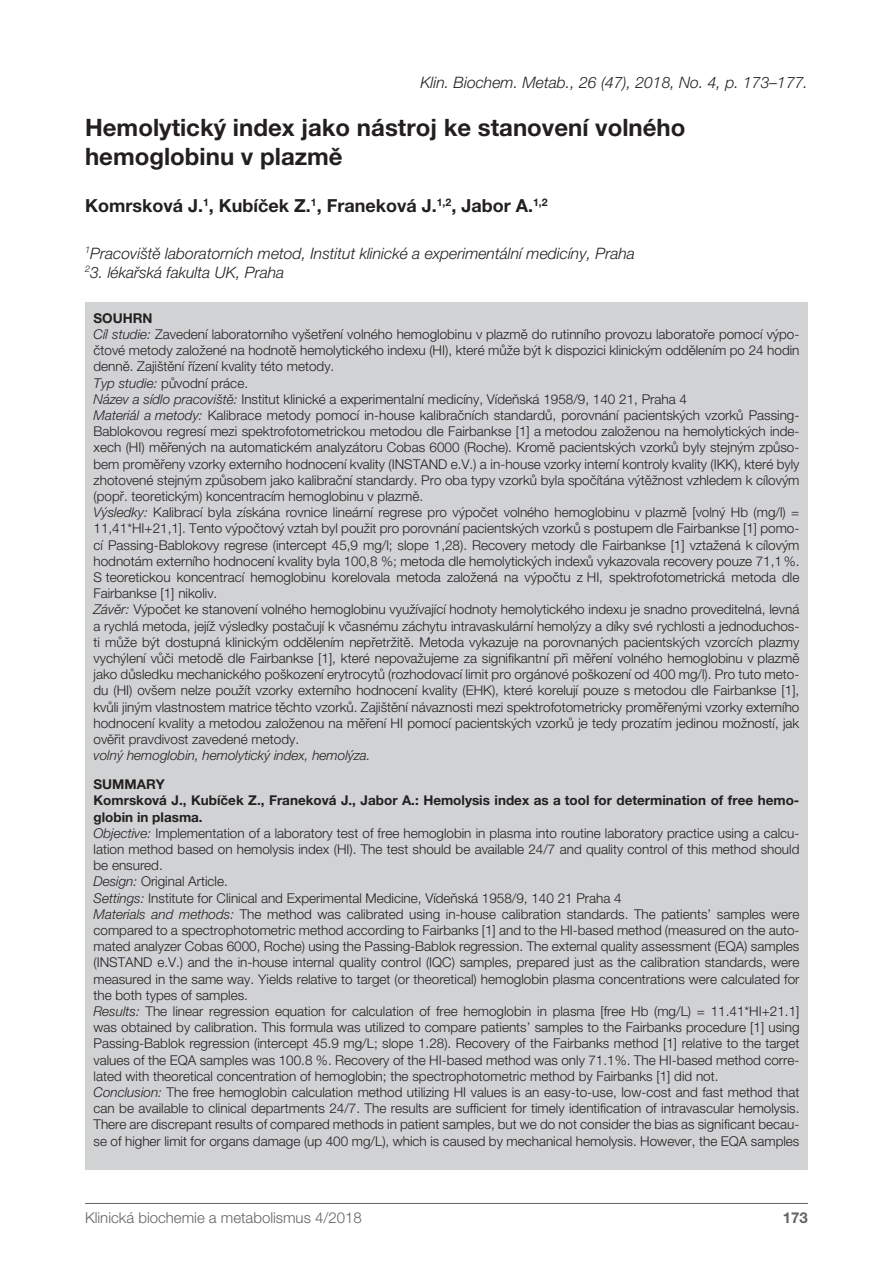
<style>
.page{position:relative;width:893px;height:1263px;background:#fff}
.page>*{position:absolute;margin:0;border:0;box-sizing:border-box;transform-origin:0 0}
.t1{font:700 24px/28.8px "Helvetica Neue CE";color:#231f20}
.t2{font:700 18px "Helvetica Neue CE";color:#231f20}
.t3{font:italic 300 15.75px "Helvetica Neue CE";color:#231f20}
.t4{font:300 15px "Helvetica Neue CE";color:#636366}
.t5{font:700 15px "Helvetica Neue CE";color:#636366}
.t6{font:300 13.5px/16.2px "Helvetica Neue CE";color:#231f20}
.t7{font:italic 300 13.5px "Helvetica Neue CE";color:#231f20}
.s1{font-weight:700}
.s2{font-style:italic}
</style>
<div class="page">
<hr style="left:85px;top:1203px;width:723px;height:1px;background:#636366">
<div style="left:85px;top:302px;width:723px;height:867px;background:#d1d2d4"></div>
<p class="t3" style="left:420px;top:73px;width:389px">Klin. Biochem. Metab., 26 (47), 2018, No. 4, p. 173–177.</p>
<h1 class="t1" style="left:85px;top:113px;width:602px">Hemolytický index jako nástroj ke stanovení volného hemoglobinu v plazmě</h1>
<h2 class="t2" style="left:85px;top:196px;width:464px">Komrsková J.<sup>1</sup>, Kubíček Z.<sup>1</sup>, Franeková J.<sup>1,2</sup>, Jabor A.<sup>1,2</sup></h2>
<p class="t3" style="left:85px;top:244px;width:552px"><sup>1</sup>Pracoviště laboratorních metod, Institut klinické a experimentální medicíny, Praha</p>
<p class="t3" style="left:85px;top:263px;width:201px"><sup>2</sup>3. lékařská fakulta UK, Praha</p>
<p class="t6" style="left:94px;top:310px;width:707px"><span class="s1">SOUHRN<br></span><span class="s2">Cíl studie:</span> Zavedení laboratorního vyšetření volného hemoglobinu v plazmě do rutinního provozu laboratoře pomocí výpo&shy;čtové metody založené na hodnotě hemolytického indexu (HI), které může být k dispozici klinickým oddělením po 24 hodin denně. Zajištění řízení kvality této metody.<br><span class="s2">Typ studie:</span> původní práce.<br><span class="s2">Název a sídlo pracoviště:</span> Institut klinické a experimentalní medicíny, Vídeňská 1958/9, 140 21, Praha 4<br><span class="s2">Materiál a metody:</span> Kalibrace metody pomocí in-house kalibračních standardů, porovnání pacientských vzorků Passing-Bablokovou regresí mezi spektrofotometrickou metodou dle Fairbankse [1] a metodou založenou na hemolytických inde&shy;xech (HI) měřených na automatickém analyzátoru Cobas 6000 (Roche). Kromě pacientských vzorků byly stejným způso&shy;bem proměřeny vzorky externího hodnocení kvality (INSTAND e.V.) a in-house vzorky interní kontroly kvality (IKK), které byly zhotovené stejným způsobem jako kalibrační standardy. Pro oba typy vzorků byla spočítána výtěžnost vzhledem k cílovým (popř. teoretickým) koncentracím hemoglobinu v plazmě.<br><span class="s2">Výsledky:</span> Kalibrací byla získána rovnice lineární regrese pro výpočet volného hemoglobinu v plazmě [volný Hb (mg/l) = 11,41*HI+21,1]. Tento výpočtový vztah byl použit pro porovnání pacientských vzorků s postupem dle Fairbankse [1] pomo&shy;cí Passing-Bablokovy regrese (intercept 45,9 mg/l; slope 1,28). Recovery metody dle Fairbankse [1] vztažená k cílovým hodnotám externího hodnocení kvality byla 100,8 %; metoda dle hemolytických indexů vykazovala recovery pouze 71,1%.<br>S teoretickou koncentrací hemoglobinu korelovala metoda založená na výpočtu z HI, spektrofotometrická metoda dle Fairbankse [1] nikoliv.<br><span class="s2">Závěr:</span> Výpočet ke stanovení volného hemoglobinu využívající hodnoty hemolytického indexu je snadno proveditelná, levná a rychlá metoda, jejíž výsledky postačují k včasnému záchytu intravaskulární hemolýzy a díky své rychlosti a jednoduchos&shy;ti může být dostupná klinickým oddělením nepřetržitě. Metoda vykazuje na porovnaných pacientských vzorcích plazmy vychýlení vůči metodě dle Fairbankse [1], které nepovažujeme za signifikantní při měření volného hemoglobinu v plazmě jako důsledku mechanického poškození erytrocytů (rozhodovací limit pro orgánové poškození od 400 mg/l). Pro tuto meto&shy;du (HI) ovšem nelze použít vzorky externího hodnocení kvality (EHK), které korelují pouze s metodou dle Fairbankse [1], kvůli jiným vlastnostem matrice těchto vzorků. Zajištění návaznosti mezi spektrofotometricky proměřenými vzorky externího hodnocení kvality a metodou založenou na měření HI pomocí pacientských vzorků je tedy prozatím jedinou možností, jak ověřit pravdivost zavedené metody.</p>
<p class="t7" style="left:94px;top:748px;width:279px">volný hemoglobin, hemolytický index, hemolýza.</p>
<p class="t6" style="left:94px;top:776px;width:707px"><span class="s1">SUMMARY<br>Komrsková J., Kubíček Z., Franeková J., Jabor A.: Hemolysis index as a tool for determination of free hemo&shy;globin in plasma.<br></span><span class="s2">Objective:</span> Implementation of a laboratory test of free hemoglobin in plasma into routine laboratory practice using a calcu&shy;lation method based on hemolysis index (HI). The test should be available 24/7 and quality control of this method should be ensured.<br><span class="s2">Design:</span> Original Article.<br><span class="s2">Settings:</span> Institute for Clinical and Experimental Medicine, Vídeňská 1958/9, 140 21 Praha 4<br><span class="s2">Materials and methods:</span> The method was calibrated using in-house calibration standards. The patients’ samples were compared to a spectrophotometric method according to Fairbanks [1] and to the HI-based method (measured on the auto&shy;mated analyzer Cobas 6000, Roche) using the Passing-Bablok regression. The external quality assessment (EQA) samples (INSTAND e.V.) and the in-house internal quality control (IQC) samples, prepared just as the calibration standards, were measured in the same way. Yields relative to target (or theoretical) hemoglobin plasma concentrations were calculated for the both types of samples.<br><span class="s2">Results:</span> The linear regression equation for calculation of free hemoglobin in plasma [free Hb (mg/l) = 11.41*HI+21.1] was obtained by calibration. This formula was utilized to compare patients’ samples to the Fairbanks procedure [1] using Passing-Bablok regression (intercept 45.9 mg/L; slope 1.28). Recovery of the Fairbanks method [1] relative to the target values of the EQA samples was 100.8 %. Recovery of the HI-based method was only 71.1%. The HI-based method corre&shy;lated with theoretical concentration of hemoglobin; the spectrophotometric method by Fairbanks [1] did not.<br><span class="s2">Conclusion:</span> The free hemoglobin calculation method utilizing HI values is an easy-to-use, low-cost and fast method that can be available to clinical departments 24/7. The results are sufficient for timely identification of intravascular hemolysis.<br>There are discrepant results of compared methods in patient samples, but we do not consider the bias as significant becau&shy;se of higher limit for organs damage (up 400 mg/l), which is caused by mechanical hemolysis. However, the EQA samples</p>
<p class="t4" style="left:85px;top:1209px;width:278px">Klinická biochemie a metabolismus 4/2018</p>
<p class="t5" style="left:783px;top:1209px;width:27px">173</p>
</div>
